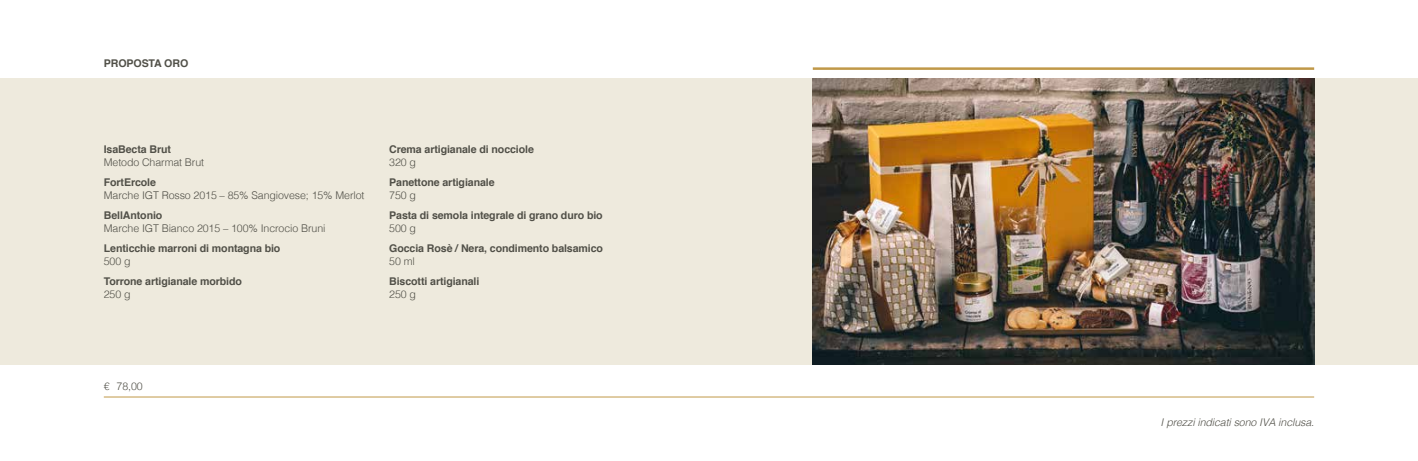
<style>
.page{position:relative;width:1418px;height:461px;background:#fff}
.page>*{position:absolute;margin:0;border:0;box-sizing:border-box;transform-origin:0 0}
.t1{font:700 10.62px "Helvetica";letter-spacing:-.01em;color:#515048}
.t2{font:300 10.62px "Helvetica";letter-spacing:-.01em;color:#515048}
.t3{font:italic 300 10.62px "Helvetica";letter-spacing:-.01em;color:#515048}
</style>
<div class="page">
<div style="left:0;top:78px;width:1417px;height:286px;background:#eeeadd"></div>
<img style="left:812px;top:78px;width:502px;height:286px">
<hr style="left:812px;top:67px;width:502px;height:3px;background:#c09848">
<hr style="left:104px;top:396px;width:1210px;height:1px;background:#c09848">
<p class="t1" style="left:104px;top:55px;width:86px">PROPOSTA ORO</p>
<p class="t1" style="left:104px;top:140px;width:69px">IsaBecta Brut</p>
<p class="t2" style="left:104px;top:153px;width:102px">Metodo Charmat Brut</p>
<p class="t1" style="left:104px;top:173px;width:54px">FortErcole</p>
<p class="t2" style="left:104px;top:186px;width:262px">Marche IGT Rosso 2015 – 85% Sangiovese; 15% Merlot</p>
<p class="t1" style="left:104px;top:206px;width:60px">BellAntonio</p>
<p class="t2" style="left:104px;top:219px;width:223px">Marche IGT Bianco 2015 – 100% Incrocio Bruni</p>
<p class="t1" style="left:104px;top:239px;width:178px">Lenticchie marroni di montagna bio</p>
<p class="t2" style="left:104px;top:252px;width:28px">500 g</p>
<p class="t1" style="left:104px;top:272px;width:140px">Torrone artigianale morbido</p>
<p class="t2" style="left:104px;top:285px;width:28px">250 g</p>
<p class="t1" style="left:389px;top:140px;width:146px">Crema artigianale di nocciole</p>
<p class="t2" style="left:389px;top:153px;width:28px">320 g</p>
<p class="t1" style="left:389px;top:173px;width:107px">Panettone artigianale</p>
<p class="t2" style="left:389px;top:186px;width:28px">750 g</p>
<p class="t1" style="left:389px;top:206px;width:215px">Pasta di semola integrale di grano duro bio</p>
<p class="t2" style="left:389px;top:219px;width:28px">500 g</p>
<p class="t1" style="left:389px;top:239px;width:215px">Goccia Rosè / Nera, condimento balsamico</p>
<p class="t2" style="left:389px;top:252px;width:27px">50 ml</p>
<p class="t1" style="left:389px;top:272px;width:92px">Biscotti artigianali</p>
<p class="t2" style="left:389px;top:285px;width:28px">250 g</p>
<p class="t2" style="left:104px;top:377px;width:40px">€ 78,00</p>
<p class="t3" style="left:1160px;top:412px;width:155px">I prezzi indicati sono IVA inclusa.</p>
</div>
